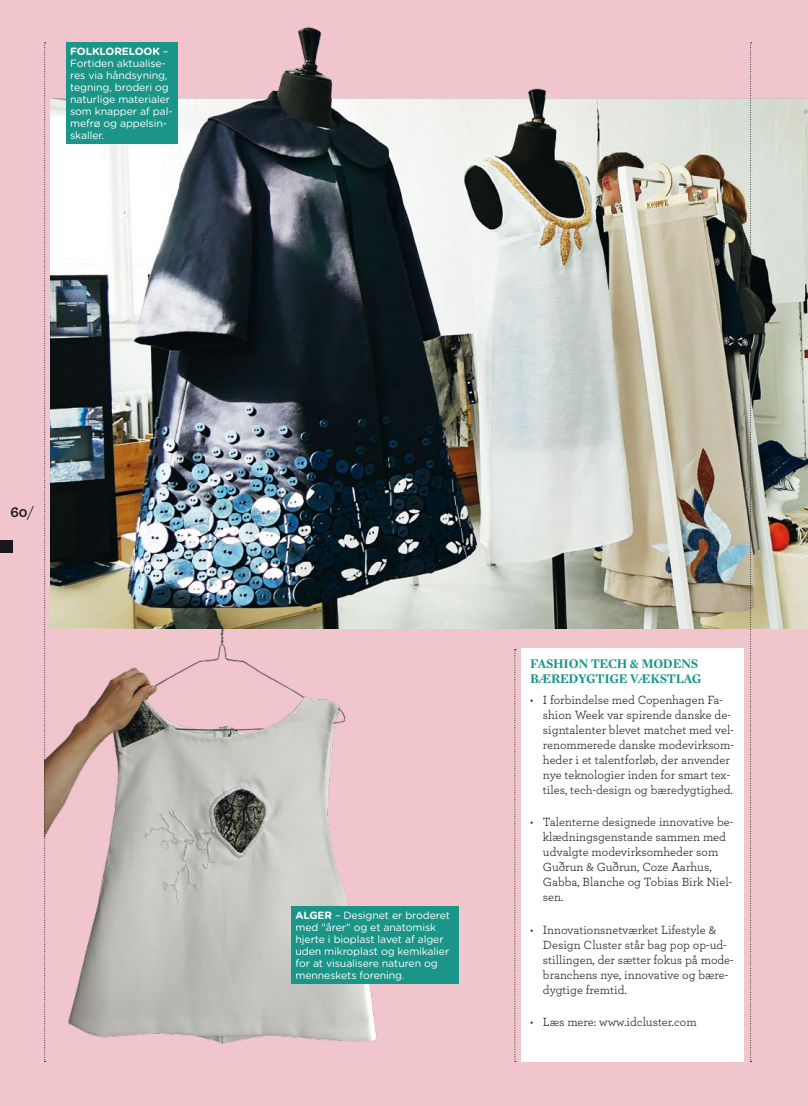
<style>
.page{position:relative;width:808px;height:1106px;background:#f0c5cc}
.page>*{position:absolute;margin:0;border:0;box-sizing:border-box;transform-origin:0 0}
.t1{font:700 15px "Archer";color:#1a171c}
.t2{font:700 13.5px/15px "Mercury Display";letter-spacing:-.02em;color:#1a9588}
.t3{font:12.45px/15px "Archer";color:#1a171c}
.t4{font:10.5px/12px "Gotham Rounded";letter-spacing:-.01em;color:#fff}
.s1{font-weight:700}
.s2{font-weight:400}
</style>
<div class="page">
<img style="left:46px;top:603px;width:351px;height:441px">
<div style="left:291px;top:906px;width:168px;height:77px;background:#1a9588"></div>
<img style="left:51px;top:26px;width:757px;height:602px">
<svg style="left:750px;top:43px;width:1px;height:1019px"></svg>
<div style="left:0;top:540px;width:13px;height:13px;background:#1a171c"></div>
<div style="left:522px;top:648px;width:222px;height:413px;background:#fff"></div>
<svg style="left:514px;top:649px;width:2px;height:413px"></svg>
<svg style="left:44px;top:43px;width:2px;height:1019px"></svg>
<div style="left:66px;top:43px;width:112px;height:101px;background:#1a9588"></div>
<p class="t4" style="left:70px;top:45px;width:104px"><span class="s1">FOLKLORELOOK</span> –<br>Fortiden aktualise&shy;res via håndsyning, tegning, broderi og naturlige materialer som knapper af pal&shy;mefrø og appelsin&shy;skaller.</p>
<p class="t1" style="left:10px;top:500px;width:25px">60<span class="s2">/</span></p>
<p class="t4" style="left:296px;top:908px;width:156px"><span class="s1">ALGER</span> – Designet er broderet med "årer" og et anatomisk hjerte i bioplast lavet af alger uden mikroplast og kemikalier for at visualisere naturen og menneskets forening.</p>
<p class="t2" style="left:530px;top:655px;width:173px">FASHION TECH &amp; MODENS<br>BÆREDYGTIGE VÆKSTLAG</p>
<p class="t3" style="left:543px;top:692px;width:192px;text-indent:-13px">• I forbindelse med Copenhagen Fa&shy;shion Week var spirende danske de&shy;signtalenter blevet matchet med vel&shy;renommerede danske modevirksom&shy;heder i et talentforløb, der anvender nye teknologier inden for smart tex&shy;tiles, tech-design og bæredygtighed.</p>
<p class="t3" style="left:543px;top:814px;width:192px;text-indent:-13px">• Talenterne designede innovative be&shy;klædningsgenstande sammen med udvalgte modevirksomheder som<br>Guðrun &amp; Guðrun, Coze Aarhus,<br>Gabba, Blanche og Tobias Birk Niel&shy;sen.</p>
<p class="t3" style="left:543px;top:921px;width:192px;text-indent:-13px">• Innovationsnetværket Lifestyle &amp;<br>Design Cluster står bag pop op-ud&shy;stillingen, der sætter fokus på mode&shy;branchens nye, innovative og bære&shy;dygtige fremtid.</p>
<p class="t3" style="left:530px;top:1013px;width:168px">• Læs mere: www.idcluster.com</p>
</div>
